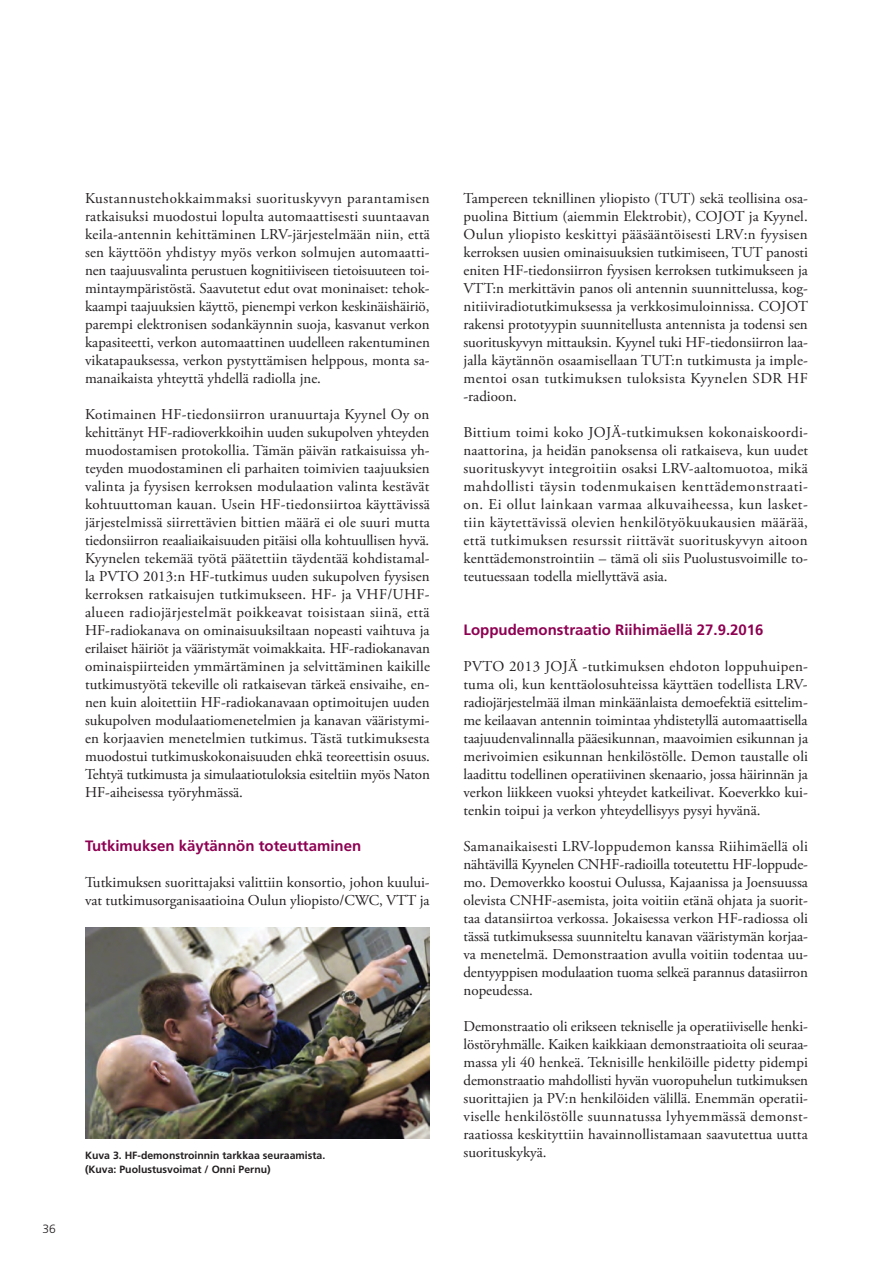
<style>
.page{position:relative;width:893px;height:1263px;background:#fff}
.page>*{position:absolute;margin:0;border:0;box-sizing:border-box;transform-origin:0 0}
.t1{font:15px/18px "Adobe Garamond Pro";color:#231f20;text-align:justify}
.t2{font:700 15px "Frutiger LT";color:#8e0052}
.t3{font:300 12px "Frutiger LT";color:#231f20}
.t4{font:700 10.5px "Frutiger LT";color:#231f20}
</style>
<div class="page">
<img style="left:85px;top:928px;width:344px;height:210px">
<p class="t3" style="left:43px;top:1222px;width:15px">36</p>
<p class="t1" style="left:85px;top:189px;width:346px">Kustannustehokkaimmaksi suorituskyvyn parantamisen ratkaisuksi muodostui lopulta automaattisesti suuntaavan keila-antennin kehittäminen LRV-järjestelmään niin, että sen käyttöön yhdistyy myös verkon solmujen automaatti&shy;nen taajuusvalinta perustuen kognitiiviseen tietoisuuteen toi&shy;mintaympäristöstä. Saavutetut edut ovat moninaiset: tehok&shy;kaampi taajuuksien käyttö, pienempi verkon keskinäishäiriö, parempi elektronisen sodankäynnin suoja, kasvanut verkon kapasiteetti, verkon automaattinen uudelleen rakentuminen vikatapauksessa, verkon pystyttämisen helppous, monta sa&shy;manaikaista yhteyttä yhdellä radiolla jne.</p>
<p class="t1" style="left:85px;top:405px;width:346px">Kotimainen HF-tiedonsiirron uranuurtaja Kyynel Oy on kehittänyt HF-radioverkkoihin uuden sukupolven yhteyden muodostamisen protokollia. Tämän päivän ratkaisuissa yh&shy;teyden muodostaminen eli parhaiten toimivien taajuuksien valinta ja fyysisen kerroksen modulaation valinta kestävät kohtuuttoman kauan. Usein HF-tiedonsiirtoa käyttävissä järjestelmissä siirrettävien bittien määrä ei ole suuri mutta tiedonsiirron reaaliaikaisuuden pitäisi olla kohtuullisen hyvä.<br>Kyynelen tekemää työtä päätettiin täydentää kohdistamal&shy;la PVTO 2013:n HF-tutkimus uuden sukupolven fyysisen kerroksen ratkaisujen tutkimukseen. HF- ja VHF/UHF&shy;alueen radiojärjestelmät poikkeavat toisistaan siinä, että HF-radiokanava on ominaisuuksiltaan nopeasti vaihtuva ja erilaiset häiriöt ja vääristymät voimakkaita. HF-radiokanavan ominaispiirteiden ymmärtäminen ja selvittäminen kaikille tutkimustyötä tekeville oli ratkaisevan tärkeä ensivaihe, en&shy;nen kuin aloitettiin HF-radiokanavaan optimoitujen uuden sukupolven modulaatiomenetelmien ja kanavan vääristymi&shy;en korjaavien menetelmien tutkimus. Tästä tutkimuksesta muodostui tutkimuskokonaisuuden ehkä teoreettisin osuus.<br>Tehtyä tutkimusta ja simulaatiotuloksia esiteltiin myös Naton HF-aiheisessa työryhmässä.</p>
<p class="t2" style="left:85px;top:837px;width:278px">Tutkimuksen käytännön toteuttaminen</p>
<p class="t1" style="left:85px;top:873px;width:346px">Tutkimuksen suorittajaksi valittiin konsortio, johon kuului&shy;vat tutkimusorganisaatioina Oulun yliopisto/CWC, VTT ja</p>
<p class="t1" style="left:463px;top:189px;width:346px">Tampereen teknillinen yliopisto (TUT) sekä teollisina osa&shy;puolina Bittium (aiemmin Elektrobit), COJOT ja Kyynel.<br>Oulun yliopisto keskittyi pääsääntöisesti LRV:n fyysisen kerroksen uusien ominaisuuksien tutkimiseen, TUT panosti eniten HF-tiedonsiirron fyysisen kerroksen tutkimukseen ja VTT:n merkittävin panos oli antennin suunnittelussa, kog&shy;nitiiviradiotutkimuksessa ja verkkosimuloinnissa. COJOT rakensi prototyypin suunnitellusta antennista ja todensi sen suorituskyvyn mittauksin. Kyynel tuki HF-tiedonsiirron laa&shy;jalla käytännön osaamisellaan TUT:n tutkimusta ja imple&shy;mentoi osan tutkimuksen tuloksista Kyynelen SDR HF -radioon.</p>
<p class="t1" style="left:463px;top:423px;width:346px">Bittium toimi koko JOJÄ-tutkimuksen kokonaiskoordi&shy;naattorina, ja heidän panoksensa oli ratkaiseva, kun uudet suorituskyvyt integroitiin osaksi LRV-aaltomuotoa, mikä mahdollisti täysin todenmukaisen kenttädemonstraati&shy;on. Ei ollut lainkaan varmaa alkuvaiheessa, kun lasket&shy;tiin käytettävissä olevien henkilötyökuukausien määrää, että tutkimuksen resurssit riittävät suorituskyvyn aitoon kenttädemonstrointiin – tämä oli siis Puolustusvoimille to&shy;teutuessaan todella miellyttävä asia.</p>
<p class="t2" style="left:463px;top:621px;width:302px">Loppudemonstraatio Riihimäellä 27.9.2016</p>
<p class="t1" style="left:463px;top:657px;width:346px">PVTO 2013 JOJÄ -tutkimuksen ehdoton loppuhuipen&shy;tuma oli, kun kenttäolosuhteissa käyttäen todellista LRV&shy;radiojärjestelmää ilman minkäänlaista demoefektiä esittelim&shy;me keilaavan antennin toimintaa yhdistetyllä automaattisella taajuudenvalinnalla pääesikunnan, maavoimien esikunnan ja merivoimien esikunnan henkilöstölle. Demon taustalle oli laadittu todellinen operatiivinen skenaario, jossa häirinnän ja verkon liikkeen vuoksi yhteydet katkeilivat. Koeverkko kui&shy;tenkin toipui ja verkon yhteydellisyys pysyi hyvänä.</p>
<p class="t1" style="left:463px;top:837px;width:346px">Samanaikaisesti LRV-loppudemon kanssa Riihimäellä oli nähtävillä Kyynelen CNHF-radioilla toteutettu HF-loppude&shy;mo. Demoverkko koostui Oulussa, Kajaanissa ja Joensuussa olevista CNHF-asemista, joita voitiin etänä ohjata ja suorit&shy;taa datansiirtoa verkossa. Jokaisessa verkon HF-radiossa oli tässä tutkimuksessa suunniteltu kanavan vääristymän korjaa&shy;va menetelmä. Demonstraation avulla voitiin todentaa uu&shy;dentyyppisen modulaation tuoma selkeä parannus datasiirron nopeudessa.</p>
<p class="t1" style="left:463px;top:1017px;width:346px">Demonstraatio oli erikseen tekniselle ja operatiiviselle henki&shy;löstöryhmälle. Kaiken kaikkiaan demonstraatioita oli seuraa&shy;massa yli 40 henkeä. Teknisille henkilöille pidetty pidempi demonstraatio mahdollisti hyvän vuoropuhelun tutkimuksen suorittajien ja PV:n henkilöiden välillä. Enemmän operatii&shy;viselle henkilöstölle suunnatussa lyhyemmässä demonst&shy;raatiossa keskityttiin havainnollistamaan saavutettua uutta</p>
<p class="t4" style="left:85px;top:1149px;width:242px">Kuva 3. HF-demonstroinnin tarkkaa seuraamista.</p>
<p class="t1" style="left:463px;top:1143px;width:85px">suorituskykyä.</p>
<p class="t4" style="left:85px;top:1163px;width:187px">(Kuva: Puolustusvoimat / Onni Pernu)</p>
</div>
